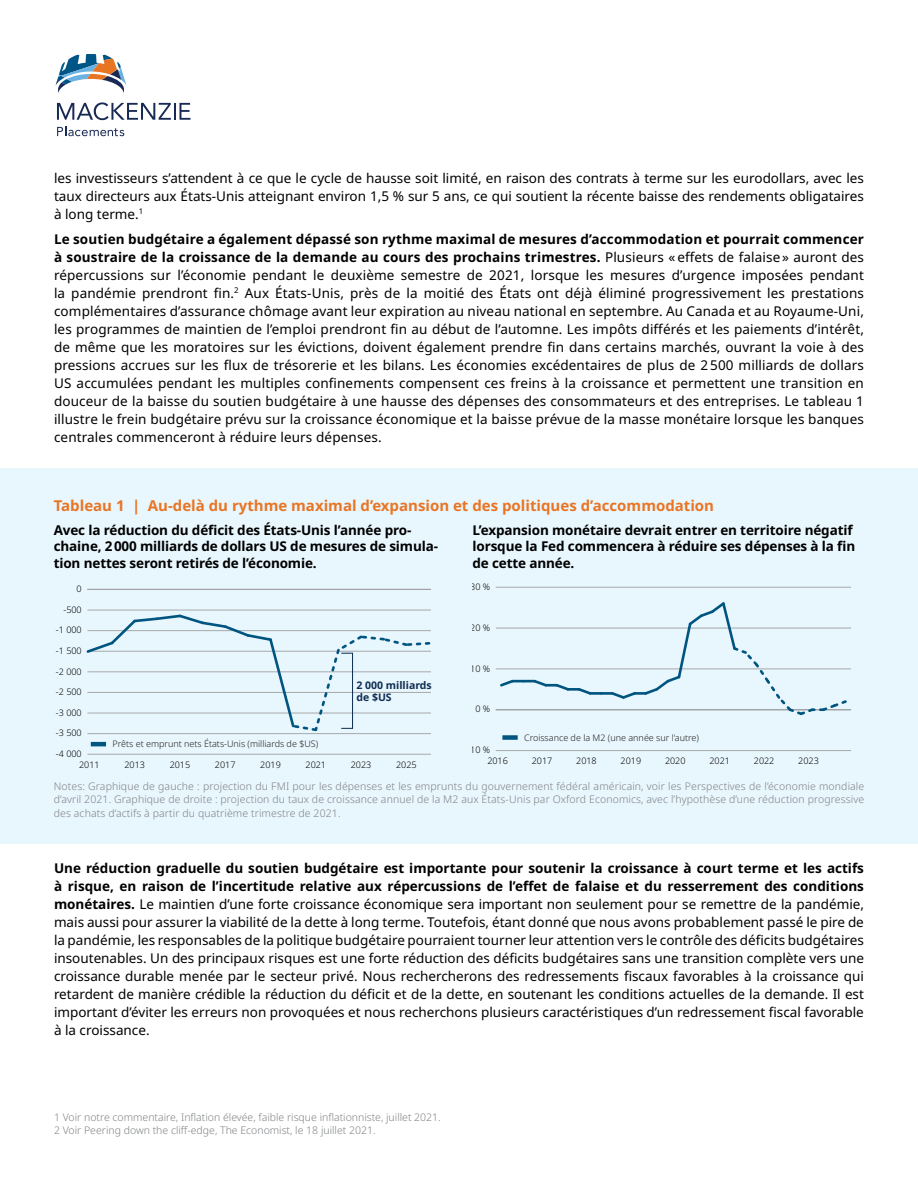
<style>
.page{position:relative;width:918px;height:1188px;background:#fff}
.page>*{position:absolute;margin:0;border:0;box-sizing:border-box;transform-origin:0 0}
.Graphs_title{font:700 15px "Noto Sans";color:#e87524}
.Body{font:13.5px/18px "Noto Sans";color:#000;text-align:justify}
.Graphs_title-2{font:700 13.5px/16.5px "Noto Sans";letter-spacing:-.01em;color:#000}
.source{font:300 10.5px/13.5px "Noto Sans";color:#808285;text-align:justify}
.t1{font:700 10.5px/12px "Noto Sans";color:#0f2d52}
.t2{font:300 9px "Noto Sans";color:#000}
.t3{font:300 9px "Noto Sans";color:#231f20}
.s1{font-weight:700}
</style>
<div class="page">
<svg style="left:56px;top:54px;width:71px;height:39px"></svg>
<svg style="left:57px;top:102px;width:134px;height:18px"></svg>
<svg style="left:57px;top:126px;width:67px;height:10px"></svg>
<div style="left:0;top:468px;width:918px;height:376px;background:#e8f6fd"></div>
<hr style="left:91px;top:742px;width:15px;height:4px;background:#005480">
<hr style="left:87px;top:754px;width:344px;height:1px;background:#a7a9ac">
<hr style="left:87px;top:733px;width:344px;height:1px;background:#a7a9ac">
<hr style="left:87px;top:610px;width:344px;height:1px;background:#a7a9ac">
<hr style="left:87px;top:589px;width:344px;height:1px;background:#a0a2a5">
<svg style="left:86px;top:614px;width:345px;height:118px"></svg>
<div style="left:341px;top:653px;width:12px;height:76px;border:1px solid #0f2d52"></div>
<div style="left:502px;top:735px;width:16px;height:5px;background:#005480"></div>
<hr style="left:496px;top:710px;width:355px;height:1px;background:#c6ced4">
<hr style="left:496px;top:750px;width:355px;height:1px;background:#a7a9ac">
<hr style="left:496px;top:709px;width:355px;height:1px;background:#a0a2a5">
<hr style="left:496px;top:669px;width:355px;height:1px;background:#a7a9ac">
<hr style="left:496px;top:628px;width:355px;height:1px;background:#a7a9ac">
<hr style="left:496px;top:587px;width:355px;height:1px;background:#a7a9ac">
<svg style="left:498px;top:602px;width:351px;height:113px"></svg>
<p class="Body" style="left:54px;top:169px;width:812px">les investisseurs s’attendent à ce que le cycle de hausse soit limité, en raison des contrats à terme sur les eurodollars, avec les taux directeurs aux États-Unis atteignant environ 1,5 % sur 5 ans, ce qui soutient la récente baisse des rendements obligataires à long terme.<sup>1</sup></p>
<p class="Body" style="left:54px;top:230px;width:812px"><span class="s1">Le soutien budgétaire a également dépassé son rythme maximal de mesures d’accommodation et pourrait commencer à soustraire de la croissance de la demande au cours des prochains trimestres.</span> Plusieurs « effets de falaise » auront des répercussions sur l’économie pendant le deuxième semestre de 2021, lorsque les mesures d’urgence imposées pendant la pandémie prendront fin.<sup>2</sup> Aux États-Unis, près de la moitié des États ont déjà éliminé progressivement les prestations complémentaires d’assurance chômage avant leur expiration au niveau national en septembre. Au Canada et au Royaume-Uni, les programmes de maintien de l’emploi prendront fin au début de l’automne. Les impôts différés et les paiements d’intérêt, de même que les moratoires sur les évictions, doivent également prendre fin dans certains marchés, ouvrant la voie à des pressions accrues sur les flux de trésorerie et les bilans. Les économies excédentaires de plus de 2 500 milliards de dollars US accumulées pendant les multiples confinements compensent ces freins à la croissance et permettent une transition en douceur de la baisse du soutien budgétaire à une hausse des dépenses des consommateurs et des entreprises. Le tableau 1 illustre le frein budgétaire prévu sur la croissance économique et la baisse prévue de la masse monétaire lorsque les banques centrales commenceront à réduire leurs dépenses.</p>
<p class="Graphs_title" style="left:54px;top:495px;width:662px">Tableau 1 | Au-delà du rythme maximal d’expansion et des politiques d’accommodation</p>
<p class="Graphs_title-2" style="left:54px;top:522px;width:386px">Avec la réduction du déficit des États-Unis l’année pro&shy;chaine, 2000 milliards de dollars US de mesures de simula&shy;tion nettes seront retirés de l’économie.</p>
<p class="Graphs_title-2" style="left:472px;top:522px;width:384px">L’expansion monétaire devrait entrer en territoire négatif lorsque la Fed commencera à réduire ses dépenses à la fin de cette année.</p>
<p class="t2" style="left:77px;top:583px;width:7px">0</p>
<p class="t2" style="left:63px;top:603px;width:20px">-500</p>
<p class="t2" style="left:56px;top:624px;width:27px">-1 000</p>
<p class="t2" style="left:56px;top:644px;width:27px">-1 500</p>
<p class="t2" style="left:56px;top:665px;width:27px">-2 000</p>
<p class="t2" style="left:56px;top:686px;width:27px">-2 500</p>
<p class="t2" style="left:56px;top:706px;width:27px">-3 000</p>
<p class="t1" style="left:356px;top:680px;width:77px">2 000 milliards de $US</p>
<p class="t2" style="left:470px;top:580px;width:21px">30 %</p>
<p class="t2" style="left:470px;top:621px;width:21px">20 %</p>
<p class="t2" style="left:470px;top:662px;width:21px">10 %</p>
<p class="t2" style="left:475px;top:703px;width:16px">0 %</p>
<p class="t2" style="left:56px;top:727px;width:27px">-3 500</p>
<p class="t3" style="left:524px;top:731px;width:176px">Croissance de la M2 (une année sur l’autre)</p>
<p class="t3" style="left:112px;top:738px;width:207px">Prêts et emprunt nets États-Unis (milliards de $US)</p>
<p class="t2" style="left:467px;top:744px;width:24px">-10 %</p>
<p class="t2" style="left:56px;top:747px;width:27px">-4 000</p>
<p class="t2" style="left:487px;top:754px;width:22px">2016</p>
<p class="t2" style="left:532px;top:754px;width:22px">2017</p>
<p class="t2" style="left:576px;top:754px;width:22px">2018</p>
<p class="t2" style="left:621px;top:754px;width:22px">2019</p>
<p class="t2" style="left:665px;top:754px;width:22px">2020</p>
<p class="t2" style="left:709px;top:754px;width:22px">2021</p>
<p class="t2" style="left:754px;top:754px;width:22px">2022</p>
<p class="t2" style="left:798px;top:754px;width:22px">2023</p>
<p class="source" style="left:54px;top:779px;width:812px">Notes: Graphique de gauche : projection du FMI pour les dépenses et les emprunts du gouvernement fédéral américain, voir les Perspectives de l’économie mondiale d’avril 2021. Graphique de droite : projection du taux de croissance annuel de la M2 aux États-Unis par Oxford Economics, avec l’hypothèse d’une réduction progressive des achats d’actifs à partir du quatrième trimestre de 2021.</p>
<p class="t2" style="left:79px;top:759px;width:22px">2011</p>
<p class="t2" style="left:124px;top:759px;width:22px">2013</p>
<p class="t2" style="left:170px;top:759px;width:22px">2015</p>
<p class="t2" style="left:215px;top:759px;width:22px">2017</p>
<p class="t2" style="left:260px;top:759px;width:22px">2019</p>
<p class="t2" style="left:306px;top:759px;width:22px">2021</p>
<p class="t2" style="left:351px;top:759px;width:22px">2023</p>
<p class="t2" style="left:396px;top:759px;width:22px">2025</p>
<p class="Body" style="left:54px;top:860px;width:812px"><span class="s1">Une réduction graduelle du soutien budgétaire est importante pour soutenir la croissance à court terme et les actifs à risque, en raison de l’incertitude relative aux répercussions de l’effet de falaise et du resserrement des conditions monétaires.</span> Le maintien d’une forte croissance économique sera important non seulement pour se remettre de la pandémie, mais aussi pour assurer la viabilité de la dette à long terme. Toutefois, étant donné que nous avons probablement passé le pire de la pandémie, les responsables de la politique budgétaire pourraient tourner leur attention vers le contrôle des déficits budgétaires insoutenables. Un des principaux risques est une forte réduction des déficits budgétaires sans une transition complète vers une croissance durable menée par le secteur privé. Nous rechercherons des redressements fiscaux favorables à la croissance qui retardent de manière crédible la réduction du déficit et de la dette, en soutenant les conditions actuelles de la demande. Il est important d’éviter les erreurs non provoquées et nous recherchons plusieurs caractéristiques d’un redressement fiscal favorable à la croissance.</p>
<p class="source" style="left:54px;top:1111px;width:388px">1 Voir notre commentaire, Inflation élevée, faible risque inflationniste, juillet 2021.</p>
<p class="source" style="left:54px;top:1124px;width:323px">2 Voir Peering down the cliff-edge, The Economist, le 18 juillet 2021.</p>
</div>
